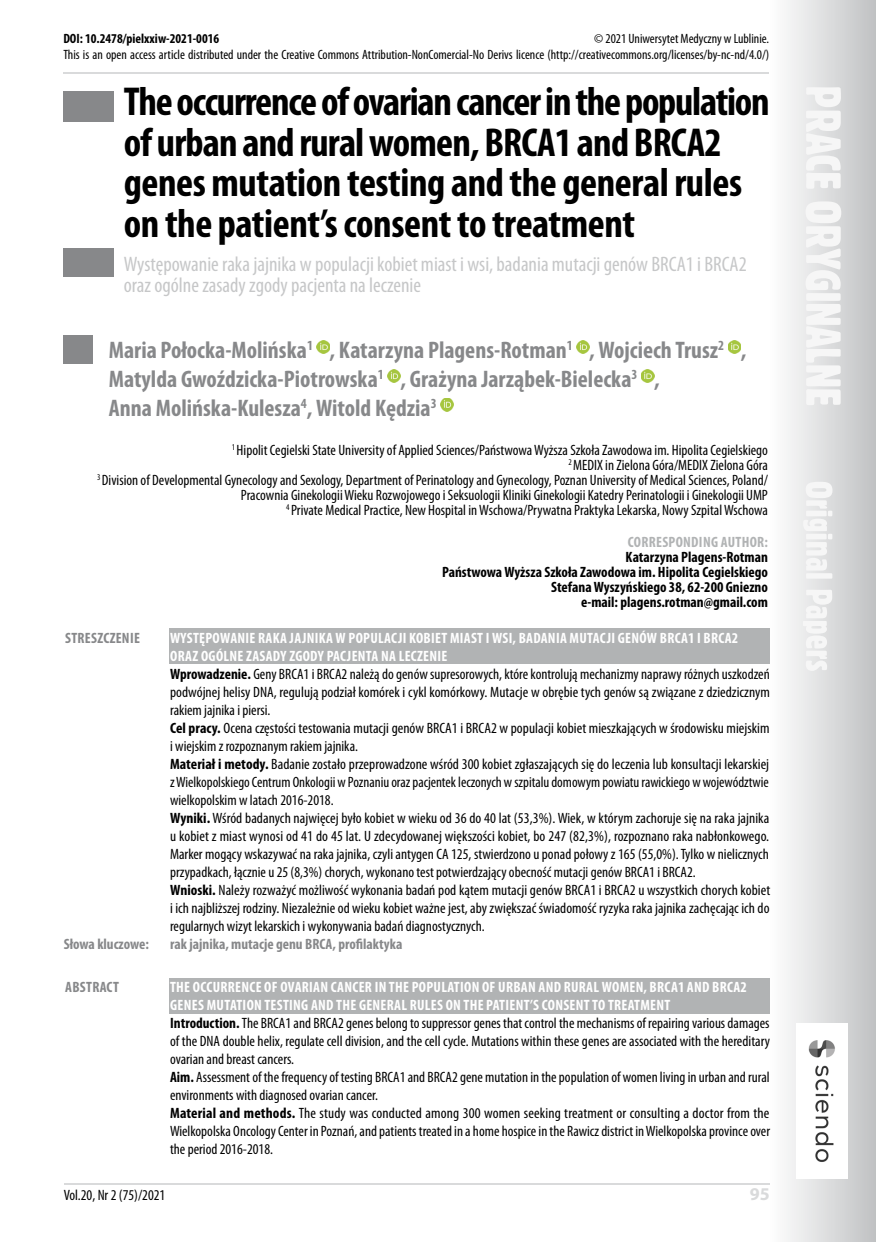
<style>
.page{position:relative;width:876px;height:1242px;background:#fff}
.page>*{position:absolute;margin:0;border:0;box-sizing:border-box;transform-origin:0 0}
.t1{font:700 condensed 40.5px/40.5px "Myriad Pro";letter-spacing:-.02em;color:#000}
.t2{font:700 condensed 24px/28.8px "Myriad Pro";color:#87888a}
.t3{font:condensed 21px/21px "Myriad Pro";color:#c6c7c8}
.t4{font:700 18px "Myriad Pro";color:#d9dadb}
.t5{font:condensed 15px/18px "Myriad Pro";color:#000}
.t6{font:700 condensed 15px/15px "Myriad Pro";color:#000;text-align:right}
.t7{font:700 condensed 15px "Myriad Pro";color:#87888a}
.t8{font:700 condensed 15px "Myriad Pro";letter-spacing:.02em;color:#b1b3b4}
.t9{font:700 condensed 15px "Myriad Pro";letter-spacing:.02em;color:#87888a}
.t10{font:condensed 13.5px/16.2px "Myriad Pro";color:#000;text-align:right}
.t11{font:700 condensed 13.5px "Myriad Pro";color:#000}
.s1{font-weight:700;color:#fff}
.s2{font-weight:700}
</style>
<div class="page">
<div style="left:769px;top:0;width:107px;height:1242px;background:linear-gradient(to right,#fff,#c0c2c3)"></div>
<hr style="left:768px;top:0;width:2px;height:1242px;background:#fff">
<svg style="left:803px;top:87px;width:38px;height:584px"></svg>
<hr style="left:64px;top:1183px;width:706px;height:2px;background:#d9dadb">
<hr style="left:64px;top:72px;width:705px;height:2px;background:#d9dadb">
<img style="left:797px;top:1023px;width:51px;height:155px">
<div style="left:64px;top:91px;width:50px;height:30px;background:#87888a"></div>
<div style="left:64px;top:248px;width:50px;height:29px;background:#87888a"></div>
<div style="left:64px;top:335px;width:29px;height:29px;background:#87888a"></div>
<div style="left:169px;top:628px;width:601px;height:18px;background:#b1b3b4"></div>
<div style="left:169px;top:646px;width:601px;height:18px;background:#b1b3b4"></div>
<div style="left:169px;top:978px;width:601px;height:18px;background:#b1b3b4"></div>
<div style="left:169px;top:995px;width:601px;height:18px;background:#b1b3b4"></div>
<svg style="left:317px;top:341px;width:13px;height:12px"></svg>
<svg style="left:577px;top:341px;width:12px;height:12px"></svg>
<svg style="left:728px;top:341px;width:13px;height:12px"></svg>
<svg style="left:388px;top:369px;width:12px;height:13px"></svg>
<svg style="left:641px;top:369px;width:13px;height:13px"></svg>
<svg style="left:441px;top:398px;width:12px;height:13px"></svg>
<p class="t10" style="left:63px;top:30px;width:707px">© 2021 Uniwersytet Medyczny w Lublinie.<br>This is an open access article distributed under the Creative Commons Attribution-NonComercial-No Derivs licence (http://creativecommons.org/licenses/by-nc-nd/4.0/)</p>
<p class="t11" style="left:63px;top:30px;width:157px">DOI: 10.2478/pielxxiw-2021-0016</p>
<h1 class="t1" style="left:124px;top:81px;width:647px">The occurrence of ovarian cancer in the population of urban and rural women, BRCA1 and BRCA2 genes mutation testing and the general rules on the patient’s consent to treatment</h1>
<h3 class="t3" style="left:124px;top:253px;width:625px">Występowanie raka jajnika w populacji kobiet miast i wsi, badania mutacji genów BRCA1 i BRCA2 oraz ogólne zasady zgody pacjenta na leczenie</h3>
<h2 class="t2" style="left:109px;top:335px;width:639px">Maria Połocka-Molińska<sup>1</sup> , Katarzyna Plagens-Rotman<sup>1</sup> , Wojciech Trusz<sup>2</sup> ,<br>Matylda Gwoździcka-Piotrowska<sup>1</sup> , Grażyna Jarząbek-Bielecka<sup>3</sup> ,<br>Anna Molińska-Kulesza<sup>4</sup>, Witold Kędzia<sup>3</sup></h2>
<p class="t5" style="left:97px;top:442px;width:672px;line-height:15px;text-align:right"><sup>1</sup> Hipolit Cegielski State University of Applied Sciences/Państwowa Wyższa Szkoła Zawodowa im. Hipolita Cegielskiego<br><sup>2</sup> MEDIX in Zielona Góra/MEDIX Zielona Góra<br><sup>3</sup> Division of Developmental Gynecology and Sexology, Department of Perinatology and Gynecology, Poznan University of Medical Sciences, Poland/ Pracownia Ginekologii Wieku Rozwojowego i Seksuologii Kliniki Ginekologii Katedry Perinatologii i Ginekologii UMP<br><sup>4</sup> Private Medical Practice, New Hospital in Wschowa/Prywatna Praktyka Lekarska, Nowy Szpital Wschowa</p>
<p class="t8" style="left:628px;top:532px;width:142px">CORRESPONDING AUTHOR:</p>
<p class="t6" style="left:442px;top:549px;width:327px">Katarzyna Plagens-Rotman<br>Państwowa Wyższa Szkoła Zawodowa im. Hipolita Cegielskiego Stefana Wyszyńskiego 38, 62-200 Gniezno<br>e-mail: plagens.rotman@gmail.com</p>
<p class="t9" style="left:65px;top:628px;width:76px">STRESZCZENIE</p>
<p class="t5" style="left:170px;top:628px;width:602px"><span class="s1">WYSTĘPOWANIE RAKA JAJNIKA W POPULACJI KOBIET MIAST I WSI, BADANIA MUTACJI GENÓW BRCA1 I BRCA2<br>ORAZ OGÓLNE ZASADY ZGODY PACJENTA NA LECZENIE<br></span><span class="s2">Wprowadzenie.</span> Geny BRCA1 i BRCA2 należą do genów supresorowych, które kontrolują mechanizmy naprawy różnych uszkodzeń podwójnej helisy DNA, regulują podział komórek i cykl komórkowy. Mutacje w obrębie tych genów są związane z dziedzicznym rakiem jajnika i piersi.<br><span class="s2">Cel pracy.</span> Ocena częstości testowania mutacji genów BRCA1 i BRCA2 w populacji kobiet mieszkających w środowisku miejskim i wiejskim z rozpoznanym rakiem jajnika.<br><span class="s2">Materiał i metody.</span> Badanie zostało przeprowadzone wśród 300 kobiet zgłaszających się do leczenia lub konsultacji lekarskiej z Wielkopolskiego Centrum Onkologii w Poznaniu oraz pacjentek leczonych w szpitalu domowym powiatu rawickiego w województwie wielkopolskim w latach 2016-2018.<br><span class="s2">Wyniki.</span> Wśród badanych najwięcej było kobiet w wieku od 36 do 40 lat (53,3%). Wiek, w którym zachoruje się na raka jajnika u kobiet z miast wynosi od 41 do 45 lat. U zdecydowanej większości kobiet, bo 247 (82,3%), rozpoznano raka nabłonkowego.<br>Marker mogący wskazywać na raka jajnika, czyli antygen CA 125, stwierdzono u ponad połowy z 165 (55,0%). Tylko w nielicznych przypadkach, łącznie u 25 (8,3%) chorych, wykonano test potwierdzający obecność mutacji genów BRCA1 i BRCA2.<br><span class="s2">Wnioski.</span> Należy rozważyć możliwość wykonania badań pod kątem mutacji genów BRCA1 i BRCA2 u wszystkich chorych kobiet i ich najbliższej rodziny. Niezależnie od wieku kobiet ważne jest, aby zwiększać świadomość ryzyka raka jajnika zachęcając ich do regularnych wizyt lekarskich i wykonywania badań diagnostycznych.</p>
<p class="t7" style="left:64px;top:934px;width:87px">Słowa kluczowe:</p>
<p class="t7" style="left:170px;top:934px;width:234px">rak jajnika, mutacje genu BRCA, profilaktyka</p>
<p class="t9" style="left:65px;top:978px;width:55px">ABSTRACT</p>
<p class="t5" style="left:170px;top:978px;width:601px"><span class="s1">THE OCCURRENCE OF OVARIAN CANCER IN THE POPULATION OF URBAN AND RURAL WOMEN, BRCA1 AND BRCA2<br>GENES MUTATION TESTING AND THE GENERAL RULES ON THE PATIENT’S CONSENT TO TREATMENT<br></span><span class="s2">Introduction.</span> The BRCA1 and BRCA2 genes belong to suppressor genes that control the mechanisms of repairing various damages of the DNA double helix, regulate cell division, and the cell cycle. Mutations within these genes are associated with the hereditary ovarian and breast cancers.<br><span class="s2">Aim.</span> Assessment of the frequency of testing BRCA1 and BRCA2 gene mutation in the population of women living in urban and rural environments with diagnosed ovarian cancer.<br><span class="s2">Material and methods.</span> The study was conducted among 300 women seeking treatment or consulting a doctor from the Wielkopolska Oncology Center in Poznań, and patients treated in a home hospice in the Rawicz district in Wielkopolska province over the period 2016-2018.</p>
<p class="t5" style="left:64px;top:1186px;width:103px">Vol.20, Nr 2 (75)/2021</p>
<p class="t4" style="left:750px;top:1182px;width:21px">95</p>
</div>
